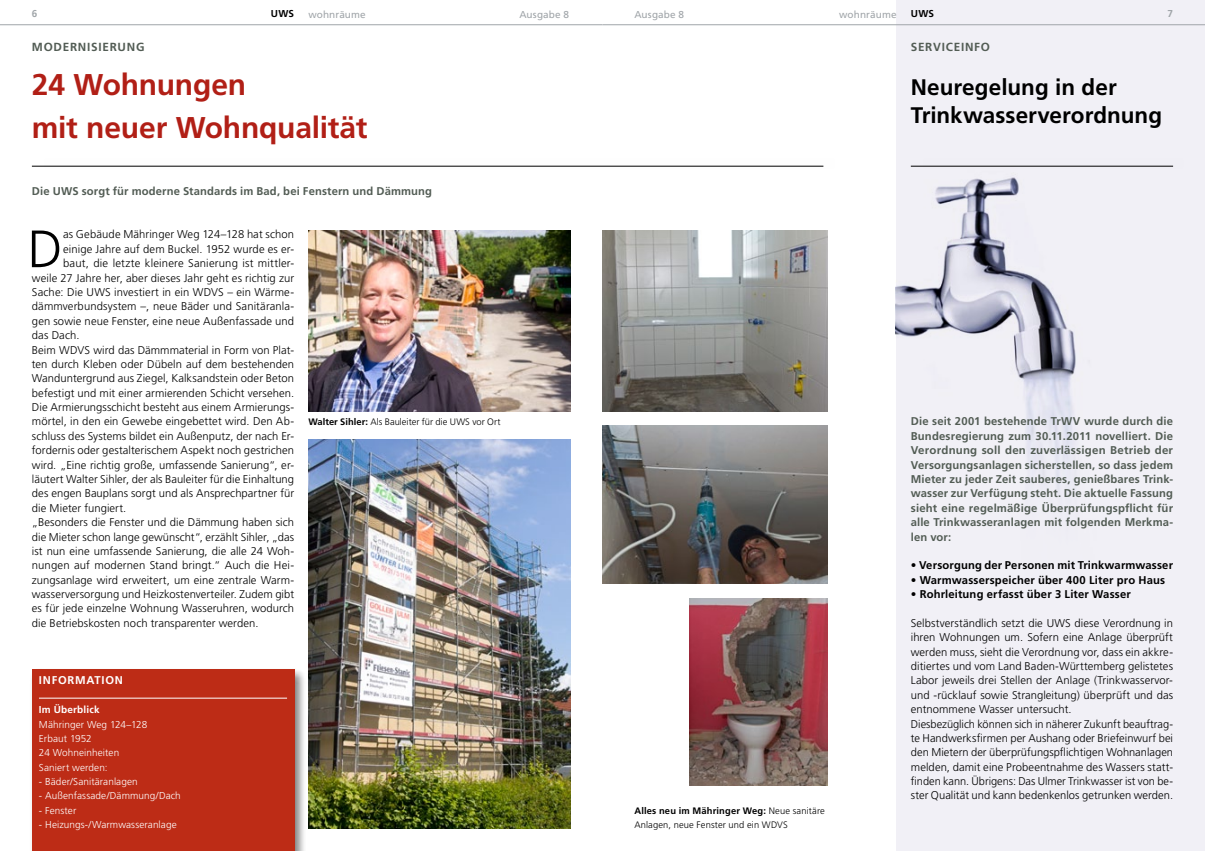
<style>
.page{position:relative;width:1205px;height:851px;background:#fff}
.page>*{position:absolute;margin:0;border:0;box-sizing:border-box;transform-origin:0 0}
.t1{font:300 52.5px "Frutiger LT Std";color:#000}
.t2{font:700 30px/43.1px "Frutiger LT Std";letter-spacing:-.01em;color:#b11f16}
.t3{font:700 22.5px/28.8px "Frutiger LT Std";color:#000}
.t4{font:700 11.75px "Frutiger LT Std";letter-spacing:.065em;color:#525c54}
.t5{font:300 11.25px/14.4px "Frutiger LT Std";letter-spacing:.005em;color:#000}
.t6{font:700 11.25px/14.4px "Frutiger LT Std";letter-spacing:.01em;color:#525c54;text-align:justify}
.t7{font:700 11.25px "Frutiger LT Std";letter-spacing:.015em;color:#000}
.t8{font:700 11.25px "Frutiger LT Std";color:#fff}
.t9{font:300 10px/14.4px "Frutiger LT Std";letter-spacing:.01em;color:#fff}
.t10{font:10px "Frutiger LT Std";letter-spacing:.01em;color:#a0a5a9}
.t11{font:700 10px "Frutiger LT Std";letter-spacing:.02em;color:#fff}
.t12{font:700 10px "Frutiger LT Std";letter-spacing:.025em;color:#000}
.t13{font:700 10px "Frutiger LT Std";color:#a0a5a9}
.t14{font:300 9.38px/14.4px "Frutiger LT Std";letter-spacing:.005em;color:#000}
.s1{font-weight:700}
</style>
<div class="page">
<div style="left:896px;top:0;width:309px;height:850px;background:#f1f0f6"></div>
<img style="left:896px;top:166px;width:180px;height:328px">
<img style="left:308px;top:230px;width:262px;height:181px">
<img style="left:602px;top:230px;width:225px;height:181px">
<img style="left:602px;top:425px;width:225px;height:158px">
<img style="left:308px;top:439px;width:262px;height:389px">
<img style="left:689px;top:598px;width:138px;height:187px">
<hr style="left:0;top:24px;width:602px;height:1px;background:#a0a5a9">
<hr style="left:602px;top:24px;width:603px;height:1px;background:#a0a5a9">
<hr style="left:32px;top:166px;width:791px;height:1px;background:#000">
<div style="left:911px;top:147px;width:285px;height:32px;background:#f1f0f6"></div>
<hr style="left:911px;top:166px;width:262px;height:1px;background:#000">
<div style="left:29px;top:667px;width:278px;height:183px;background:#000;opacity:.5"></div>
<div style="left:32px;top:670px;width:262px;height:180px;background:#bd2c16"></div>
<hr style="left:39px;top:697px;width:248px;height:1px;background:#fff">
<p class="t13" style="left:32px;top:8px;width:7px">6</p>
<p class="t12" style="left:271px;top:8px;width:25px">UWS</p>
<p class="t10" style="left:308px;top:8px;width:59px">wohnräume</p>
<p class="t10" style="left:519px;top:8px;width:51px">Ausgabe 8</p>
<p class="t10" style="left:634px;top:8px;width:51px">Ausgabe 8</p>
<p class="t10" style="left:839px;top:8px;width:59px">wohnräume</p>
<p class="t12" style="left:911px;top:8px;width:25px">UWS</p>
<p class="t13" style="left:1167px;top:8px;width:7px">7</p>
<p class="t4" style="left:32px;top:40px;width:114px">Modernisierung</p>
<p class="t4" style="left:911px;top:40px;width:8px">SER</p>
<p class="t4" style="left:933px;top:40px;width:57px">VICEIN FO</p>
<h2 class="t2" style="left:32px;top:63px;width:337px">24 Wohnungen<br>mit neuer Wohnqualität</h2>
<h3 class="t3" style="left:911px;top:72px;width:253px">Neuregelung in der<br>Trinkwasserverordnung</h3>
<p class="t6" style="left:32px;top:184px;width:31px">Die UWS</p>
<p class="t6" style="left:82px;top:184px;width:352px">sorgt für moderne Standards im Bad, bei Fenstern und Dämmung</p>
<h1 class="t1" style="left:28px;top:219px;width:36px">D</h1>
<p class="t5" style="left:63px;top:227px;width:232px">as Gebäude Mähringer Weg 124–128 hat schon</p>
<p class="t5" style="left:63px;top:242px;width:232px">einige Jahre auf dem Buckel. 1952 wurde es er-</p>
<p class="t5" style="left:63px;top:256px;width:232px">baut, die letzte kleinere Sanierung ist mittler-</p>
<p class="t5" style="left:32px;top:270px;width:264px">weile 27 Jahre her, aber dieses Jahr geht es richtig zur</p>
<p class="t5" style="left:32px;top:285px;width:264px">Sache: Die UWS investiert in ein WDVS – ein Wärme-</p>
<p class="t5" style="left:32px;top:299px;width:264px">dämmverbundsystem –, neue Bäder und Sanitäranla-</p>
<p class="t5" style="left:32px;top:314px;width:264px">gen sowie neue Fenster, eine neue Außenfassade und</p>
<p class="t5" style="left:32px;top:328px;width:49px">das Dach.</p>
<p class="t5" style="left:32px;top:342px;width:264px">Beim WDVS wird das Dämmmaterial in Form von Plat-</p>
<p class="t5" style="left:32px;top:357px;width:264px">ten durch Kleben oder Dübeln auf dem bestehenden</p>
<p class="t5" style="left:32px;top:371px;width:264px">Wanduntergrund aus Ziegel, Kalksandstein oder Beton</p>
<p class="t5" style="left:32px;top:385px;width:264px">befestigt und mit einer armierenden Schicht versehen.</p>
<p class="t5" style="left:32px;top:400px;width:264px">Die Armierungsschicht besteht aus einem Armierungs-</p>
<p class="t5" style="left:32px;top:414px;width:264px">mörtel, in den ein Gewebe eingebettet wird. Den Ab-</p>
<p class="t5" style="left:32px;top:429px;width:264px">schluss des Systems bildet ein Außenputz, der nach Er-</p>
<p class="t5" style="left:32px;top:443px;width:264px">fordernis oder gestalterischem Aspekt noch gestrichen</p>
<p class="t5" style="left:32px;top:457px;width:264px">wird. „Eine richtig große, umfassende Sanierung“, er-</p>
<p class="t5" style="left:32px;top:472px;width:264px">läutert Walter Sihler, der als Bauleiter für die Einhaltung</p>
<p class="t5" style="left:32px;top:486px;width:264px">des engen Bauplans sorgt und als Ansprechpartner für</p>
<p class="t5" style="left:32px;top:500px;width:96px">die Mieter fungiert.</p>
<p class="t5" style="left:32px;top:515px;width:264px">„Besonders die Fenster und die Dämmung haben sich</p>
<p class="t5" style="left:32px;top:529px;width:264px">die Mieter schon lange gewünscht“, erzählt Sihler, „das</p>
<p class="t5" style="left:32px;top:544px;width:264px">ist nun eine umfassende Sanierung, die alle 24 Woh-</p>
<p class="t5" style="left:32px;top:558px;width:264px">nungen auf modernen Stand bringt.“ Auch die Hei-</p>
<p class="t5" style="left:32px;top:572px;width:264px">zungsanlage wird erweitert, um eine zentrale Warm-</p>
<p class="t5" style="left:32px;top:587px;width:264px">wasserversorgung und Heizkostenverteiler. Zudem gibt</p>
<p class="t5" style="left:32px;top:601px;width:264px">es für jede einzelne Wohnung Wasseruhren, wodurch</p>
<p class="t5" style="left:32px;top:615px;width:228px">die Betriebskosten noch transparenter werden.</p>
<p class="t14" style="left:308px;top:415px;width:194px"><span class="s1">Walter Sihler:</span> Als Bauleiter für die UWS vor Ort</p>
<p class="t8" style="left:39px;top:673px;width:30px">IN FORMA</p>
<p class="t8" style="left:95px;top:673px;width:15px">TION</p>
<p class="t11" style="left:39px;top:703px;width:62px">Im Überblick</p>
<p class="t9" style="left:39px;top:717px;width:110px">Mähringer Weg 124–128<br>Erbaut 1952<br>24 Wohneinheiten<br>Saniert werden:</p>
<p class="t9" style="left:39px;top:774px;width:100px">- Bäder/Sanitäranlagen</p>
<p class="t9" style="left:39px;top:788px;width:143px">- Außenfassade/Dämmung/Dach</p>
<p class="t9" style="left:39px;top:803px;width:39px">- Fenster</p>
<p class="t9" style="left:39px;top:817px;width:139px">- Heizungs-/Warmwasseranlage</p>
<p class="t14" style="left:634px;top:803px;width:192px"><span class="s1">Alles neu im Mähringer Weg:</span> Neue sanitäre<br>Anlagen, neue Fenster und ein WDVS</p>
<p class="t6" style="left:911px;top:414px;width:264px">Die seit 2001 bestehende TrWV wurde durch die Bundesregierung zum 30.11.2011 novelliert. Die Verordnung soll den zuverlässigen Betrieb der Versorgungsanlagen sicherstellen, so dass jedem M ieter zu jeder Zeit sauberes, genießbares Trink&shy;wasser zur Verfügung steht. Die aktuelle Fassung sieht eine regelmäßige Überprüfungspflicht für alle Trinkwasseranlagen mit folgenden Merkma&shy;len vor:</p>
<p class="t7" style="left:911px;top:558px;width:264px">• Versorgung der Personen mit Trinkwarmwasser</p>
<p class="t7" style="left:911px;top:573px;width:256px">• Warmwasserspeicher über 400 Liter pro Haus</p>
<p class="t7" style="left:911px;top:587px;width:222px">• Rohrleitung erfasst über 3 Liter Wasser</p>
<p class="t5" style="left:911px;top:615px;width:264px">Selbstverständlich setzt die UWS diese Verordnung in ihren Wohnungen um. Sofern eine Anlage überprüft werden muss, sieht die Verordnung vor, dass ein akkre&shy;ditiertes und vom Land Baden-Württemberg gelistetes Labor jeweils drei Stellen der Anlage (Trinkwasservor&shy;und -rücklauf sowie Strangleitung) überprüft und das entnommene Wasser untersucht.<br>Diesbezüglich können sich in näherer Zukunft beauftrag&shy;te Handwerksfirmen per Aushang oder Briefeinwurf bei den Mietern der überprüfungspflichtigen Wohnanlagen melden, damit eine Probeentnahme des Wassers statt&shy;finden kann. Übrigens: Das Ulmer Trinkwasser ist von be&shy;ster Qualität und kann bedenkenlos getrunken werden.</p>
</div>
